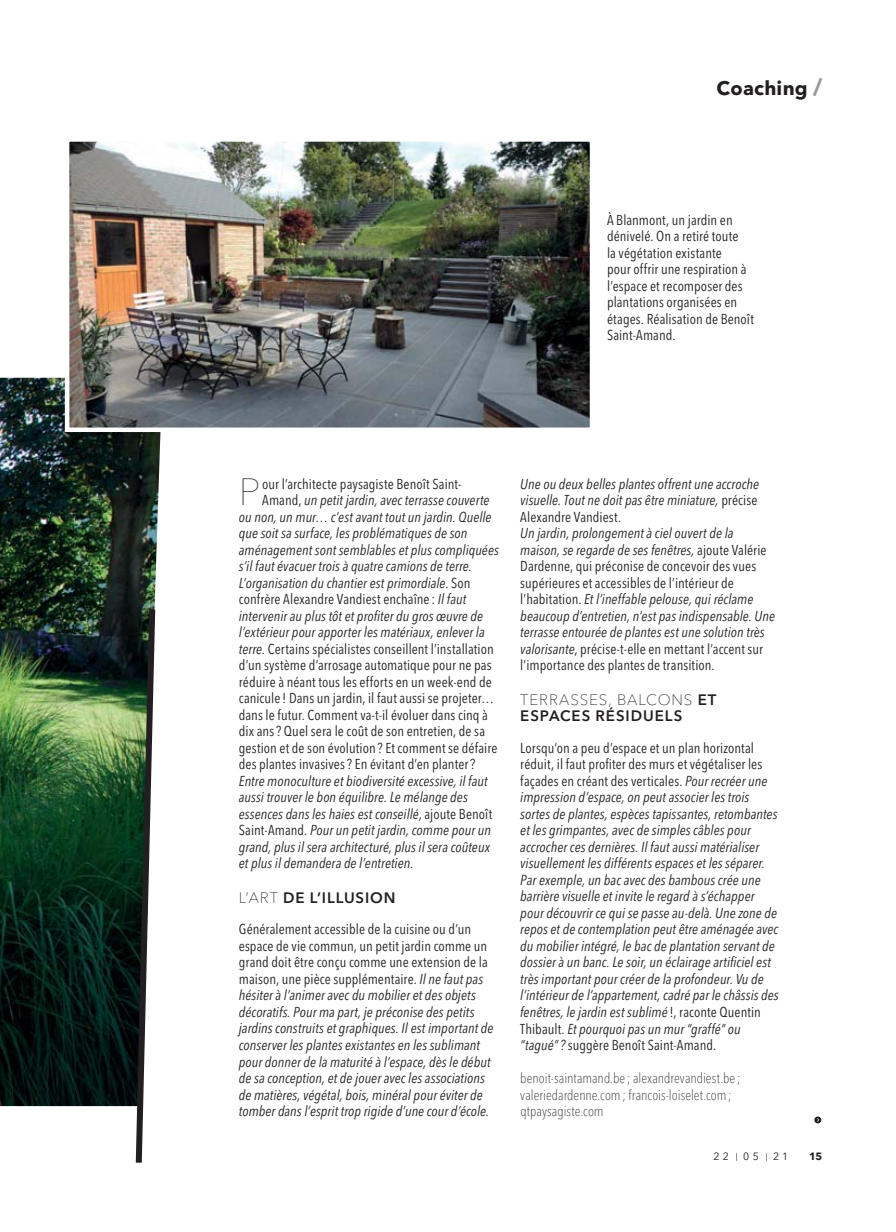
<style>
.page{position:relative;width:896px;height:1232px;background:#fff}
.page>*{position:absolute;margin:0;border:0;box-sizing:border-box;transform-origin:0 0}
.t1{font:200 37.5px "Avenir Next LT Pro";color:#231f20}
.t2{font:700 19.5px "Avenir Next LT Pro";letter-spacing:.01em;color:#231f20}
.t3{font:600 15px/16.5px "Avenir Next LT Pro";letter-spacing:.06em;color:#231f20}
.t4{font:italic condensed 14.25px/16.5px "Avenir Next LT Pro";letter-spacing:.005em;color:#231f20}
.t5{font:condensed 14.25px/16.5px "Avenir Next LT Pro";letter-spacing:.005em;color:#231f20}
.t6{font:100 condensed 14.25px/16.5px "Avenir Next LT Pro";letter-spacing:.005em;color:#231f20}
.t7{font:10.5px "Avenir Next LT Pro";color:#231f20}
.t8{font:700 10.5px "Avenir Next LT Pro";color:#231f20}
.s1{font-size:22.5px;color:#97999c}
.s2{font-style:normal}
.s3{font-style:italic}
.s4{font-weight:100}
</style>
<div class="page">
<svg style="left:814px;top:1116px;width:7px;height:7px"></svg>
<img style="left:0;top:378px;width:161px;height:727px">
<svg style="left:133px;top:603px;width:25px;height:560px"></svg>
<img style="left:70px;top:142px;width:519px;height:285px">
<div style="left:65px;top:137px;width:529px;height:295px;border:4px solid #fff"></div>
<h2 class="t2" style="left:716px;top:77px;width:107px">Coaching <span class="s1">/</span></h2>
<p class="t5" style="left:607px;top:212px;width:148px">À Blanmont, un jardin en dénivelé. On a retiré toute<br>la végétation existante<br>pour offrir une respiration à l’espace et recomposer des plantations organisées en étages. Réalisation de Benoît<br>Saint-Amand.</p>
<h1 class="t1" style="left:239px;top:470px;width:23px">P</h1>
<p class="t5" style="left:262px;top:476px;width:201px">our l’architecte paysagiste Benoît Saint-</p>
<p class="t4" style="left:262px;top:492px;width:229px"><span class="s2">Amand,</span> un petit jardin, avec terrasse couverte</p>
<p class="t4" style="left:239px;top:509px;width:254px">ou non, un mur… c’est avant tout un jardin. Quelle</p>
<p class="t4" style="left:239px;top:525px;width:230px">que soit sa surface, les problématiques de son</p>
<p class="t4" style="left:239px;top:542px;width:261px">aménagement sont semblables et plus compliquées</p>
<p class="t4" style="left:239px;top:558px;width:234px">s’il faut évacuer trois à quatre camions de terre.</p>
<p class="t4" style="left:239px;top:575px;width:233px">L’organisation du chantier est primordiale<span class="s2">. Son</span></p>
<p class="t5" style="left:239px;top:591px;width:229px">confrère Alexandre Vandiest enchaîne : <span class="s3">Il faut</span></p>
<p class="t4" style="left:239px;top:608px;width:246px">intervenir au plus tôt et profiter du gros œuvre de</p>
<p class="t4" style="left:239px;top:624px;width:247px">l’extérieur pour apporter les matériaux, enlever la</p>
<p class="t5" style="left:239px;top:641px;width:256px"><span class="s3">terre</span>. Certains spécialistes conseillent l’installation</p>
<p class="t5" style="left:239px;top:657px;width:254px">d’un système d’arrosage automatique pour ne pas</p>
<p class="t5" style="left:239px;top:674px;width:254px">réduire à néant tous les efforts en un week-end de</p>
<p class="t5" style="left:239px;top:690px;width:256px">canicule ! Dans un jardin, il faut aussi se projeter…</p>
<p class="t5" style="left:239px;top:707px;width:250px">dans le futur. Comment va-t-il évoluer dans cinq à</p>
<p class="t5" style="left:239px;top:723px;width:248px">dix ans ? Quel sera le coût de son entretien, de sa</p>
<p class="t5" style="left:239px;top:740px;width:260px">gestion et de son évolution ? Et comment se défaire</p>
<p class="t5" style="left:239px;top:756px;width:238px">des plantes invasives ? En évitant d’en planter ?</p>
<p class="t4" style="left:239px;top:773px;width:255px">Entre monoculture et biodiversité excessive, il faut aussi trouver le bon équilibre. Le mélange des essences dans les haies est conseillé<span class="s2">, ajoute Benoît Saint-Amand.</span> Pour un petit jardin, comme pour un grand, plus il sera architecturé, plus il sera coûteux et plus il demandera de l’entretien.</p>
<p class="t3" style="left:239px;top:889px;width:158px"><span class="s4">L’ART</span> DE L’ILLUSION</p>
<p class="t4" style="left:239px;top:921px;width:256px"><span class="s2">Généralement accessible de la cuisine ou d’un espace de vie commun, un petit jardin comme un grand doit être conçu comme une extension de la maison, une pièce supplémentaire.</span> Il ne faut pas hésiter à l’animer avec du mobilier et des objets décoratifs. Pour ma part, je préconise des petits jardins construits et graphiques. Il est important de conserver les plantes existantes en les sublimant pour donner de la maturité à l’espace, dès le début de sa conception, et de jouer avec les associations de matières, végétal, bois, minéral pour éviter de tomber dans l’esprit trop rigide d’une cour d’école.</p>
<p class="t4" style="left:520px;top:476px;width:240px;text-align:justify">Une ou deux belles plantes offrent une accroche visuelle. Tout ne doit pas être miniature, <span class="s2">précise Alexandre Vandiest.</span></p>
<p class="t4" style="left:520px;top:525px;width:256px">Un jardin, prolongement à ciel ouvert de la maison, se regarde de ses fenêtres, <span class="s2">ajoute Valérie Dardenne, qui préconise de concevoir des vues supérieures et accessibles de l’intérieur de l’habitation.</span> Et l’ineffable pelouse, qui réclame beaucoup d’entretien, n’est pas indispensable. Une terrasse entourée de plantes est une solution très valorisante<span class="s2">, précise-t-elle en mettant l’accent sur l’importance des plantes de transition.</span></p>
<p class="t3" style="left:520px;top:691px;width:197px"><span class="s4">TERRASSES, BALCONS</span> ET<br>ESPACES RÉSIDUELS</p>
<p class="t4" style="left:520px;top:740px;width:260px"><span class="s2">Lorsqu’on a peu d’espace et un plan horizontal réduit, il faut profiter des murs et végétaliser les façades en créant des verticales.</span> Pour recréer une impression d’espace, on peut associer les trois sortes de plantes, espèces tapissantes, retombantes et les grimpantes, avec de simples câbles pour accrocher ces dernières. Il faut aussi matérialiser visuellement les différents espaces et les séparer.<br>Par exemple, un bac avec des bambous crée une barrière visuelle et invite le regard à s’échapper pour découvrir ce qui se passe au-delà. Une zone de repos et de contemplation peut être aménagée avec du mobilier intégré, le bac de plantation servant de dossier à un banc. Le soir, un éclairage artificiel est très important pour créer de la profondeur. Vu de l’intérieur de l’appartement, cadré par le châssis des fenêtres, le jardin est sublimé <span class="s2">!, raconte Quentin Thibault.</span> Et pourquoi pas un mur “graffé” ou “tagué” ? <span class="s2">suggère Benoît Saint-Amand.</span></p>
<p class="t6" style="left:520px;top:1071px;width:222px">benoit-saintamand.be ; alexandrevandiest.be ; valeriedardenne.com ; francois-loiselet.com ; qtpaysagiste.com</p>
<p class="t7" style="left:713px;top:1150px;width:17px">2 2</p>
<p class="t7" style="left:743px;top:1150px;width:17px">0 5</p>
<p class="t7" style="left:773px;top:1150px;width:17px">2 1</p>
<p class="t8" style="left:809px;top:1150px;width:15px">15</p>
</div>
